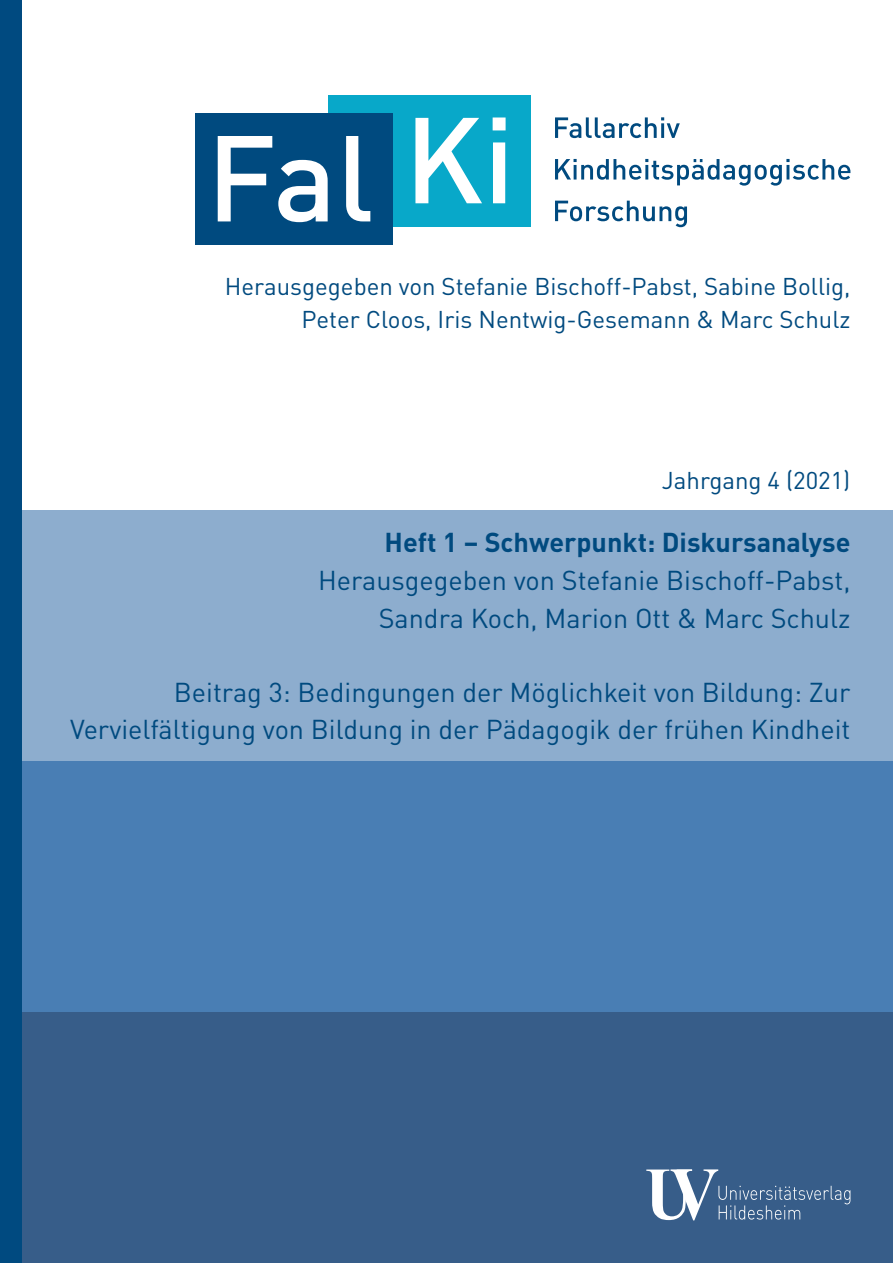
<style>
.page{position:relative;width:893px;height:1263px;background:#fff}
.page>*{position:absolute;margin:0;border:0;box-sizing:border-box;transform-origin:0 0}
.Beitrag__Haupttitel{font:27px/37.8px "DIN Pro";color:#004a7f;text-align:right}
.Heft__Herausgeber{font:27px/37.8px "DIN Pro";color:#004a7f;text-align:right}
.Heft__Haupttitel{font:700 27px "DIN Pro";color:#004a7f}
.t1{font:24px/33.6px "DIN Pro 2";color:#004a7f;text-align:right}
.t2{font:24px "DIN Pro";color:#004a7f}
</style>
<div class="page">
<div style="left:0;top:510px;width:893px;height:753px;background:#8dadce"></div>
<div style="left:0;top:761px;width:893px;height:502px;background:#497eb4"></div>
<div style="left:0;top:1012px;width:893px;height:251px;background:#375d89"></div>
<svg style="left:646px;top:1169px;width:204px;height:51px"></svg>
<div style="left:328px;top:95px;width:202px;height:131px;background:#08a8c9"></div>
<div style="left:195px;top:113px;width:198px;height:131px;background:#004a7f"></div>
<svg style="left:415px;top:117px;width:91px;height:86px"></svg>
<svg style="left:555px;top:201px;width:132px;height:26px"></svg>
<svg style="left:555px;top:159px;width:295px;height:27px"></svg>
<svg style="left:555px;top:117px;width:125px;height:21px"></svg>
<svg style="left:218px;top:136px;width:152px;height:86px"></svg>
<div style="left:0;top:0;width:21px;height:1263px;background:#004a80"></div>
<p class="t1" style="left:225px;top:267px;width:627px">Herausgegeben von Stefanie Bischoff-Pabst, Sabine Bollig,<br>Peter Cloos, Iris Nentwig-Gesemann &amp; Marc Schulz</p>
<p class="t2" style="left:662px;top:461px;width:190px">Jahrgang 4 (2021)</p>
<p class="Heft__Haupttitel" style="left:385px;top:520px;width:467px">Heft 1 – Schwerpunkt: Diskursanalyse</p>
<p class="Heft__Herausgeber" style="left:318px;top:559px;width:534px">Herausgegeben von Stefanie Bischoff-Pabst,<br>Sandra Koch, Marion Ott &amp; Marc Schulz</p>
<p class="Beitrag__Haupttitel" style="left:70px;top:670px;width:782px">Beitrag 3: Bedingungen der Möglichkeit von Bildung: Zur<br>Vervielfältigung von Bildung in der Pädagogik der frühen Kindheit</p>
</div>
